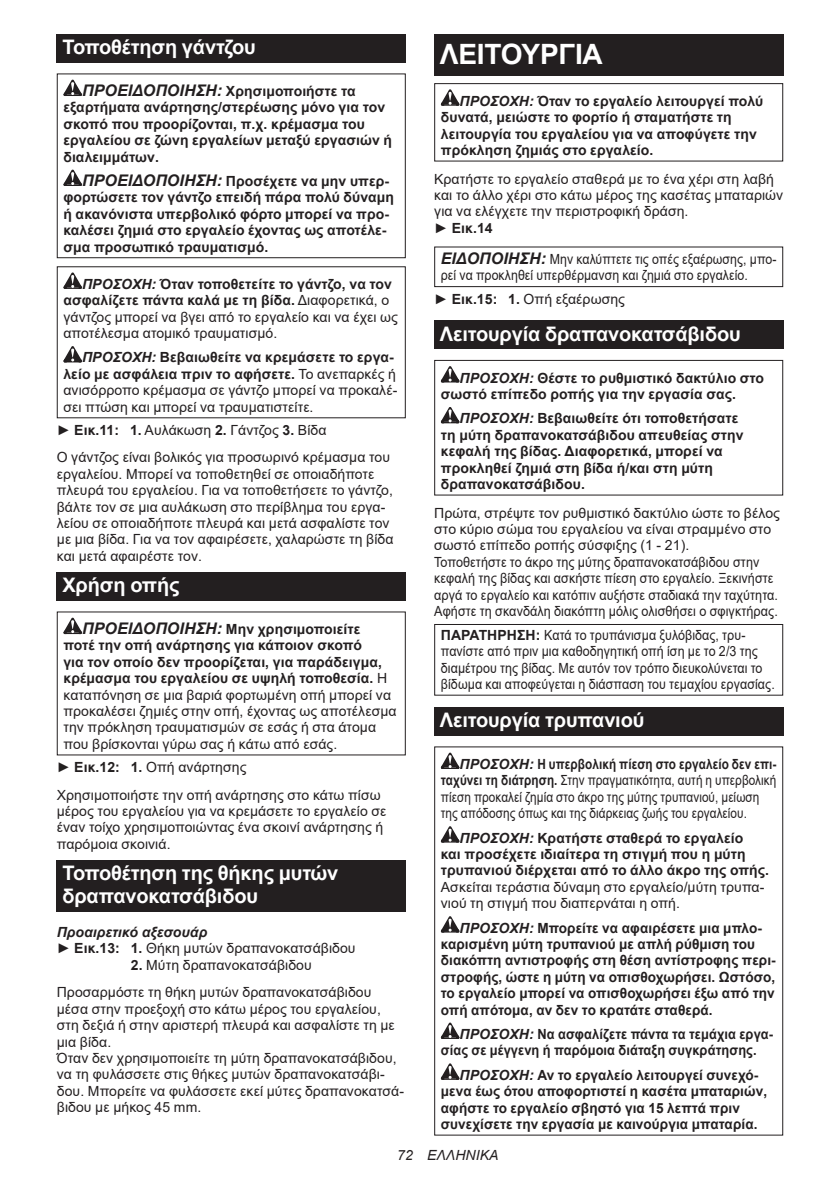
<style>
.page{position:relative;width:840px;height:1191px;background:#fff}
.page>*{position:absolute;margin:0;border:0;box-sizing:border-box;transform-origin:0 0}
.t1{font:700 28px "Arial";letter-spacing:-.01em;color:#fff}
.t2{font:700 20px/23.4px "Arial";letter-spacing:-.01em;color:#fff}
.t3{font:14px/16.4px "Arial";letter-spacing:.005em;color:#231f20}
.t4{font:700 14px/16.4px "Arial";letter-spacing:.005em;color:#231f20}
.t5{font:14px/16.4px "Arial";letter-spacing:.005em;color:#231f20;scale:.84 1}
.t6{font:14px/16.4px "Arial";letter-spacing:.005em;color:#231f20;scale:.89 1}
.t7{font:14px/16.4px "Arial";letter-spacing:.005em;color:#231f20;scale:.88 1}
.t8{font:700 14px/16.4px "Arial";letter-spacing:.005em;color:#231f20;scale:.92 1}
.t9{font:italic 14px "Arial";letter-spacing:.005em;color:#231f20}
.s1{font-style:italic;font-size:16px}
.s2{font-weight:700;font-style:italic}
.s3{font-weight:700}
.s4{font-weight:700;font-style:italic;font-size:16px}
.s5{font-style:italic}
</style>
<div class="page">
<div style="left:57px;top:34px;width:348px;height:29px;background:#231f20"></div>
<svg style="left:63px;top:80px;width:19px;height:16px"></svg>
<svg style="left:63px;top:170px;width:19px;height:16px"></svg>
<div style="left:57px;top:73px;width:348px;height:185px;border:1px solid #231f20"></div>
<svg style="left:63px;top:272px;width:19px;height:17px"></svg>
<svg style="left:63px;top:346px;width:19px;height:16px"></svg>
<div style="left:57px;top:572px;width:348px;height:28px;background:#231f20"></div>
<svg style="left:63px;top:617px;width:19px;height:17px"></svg>
<div style="left:57px;top:860px;width:348px;height:52px;background:#231f20"></div>
<div style="left:434px;top:34px;width:348px;height:41px;background:#231f20"></div>
<svg style="left:440px;top:89px;width:19px;height:17px"></svg>
<div style="left:434px;top:83px;width:348px;height:79px;border:1px solid #231f20"></div>
<div style="left:434px;top:246px;width:348px;height:41px;border:1px solid #231f20"></div>
<div style="left:434px;top:320px;width:348px;height:29px;background:#231f20"></div>
<svg style="left:440px;top:366px;width:19px;height:16px"></svg>
<svg style="left:440px;top:407px;width:19px;height:16px"></svg>
<div style="left:434px;top:360px;width:348px;height:135px;border:1px solid #231f20"></div>
<div style="left:434px;top:624px;width:348px;height:71px;border:1px solid #231f20"></div>
<div style="left:434px;top:707px;width:348px;height:28px;background:#231f20"></div>
<svg style="left:440px;top:752px;width:19px;height:17px"></svg>
<svg style="left:440px;top:826px;width:19px;height:16px"></svg>
<svg style="left:440px;top:916px;width:19px;height:16px"></svg>
<svg style="left:440px;top:1022px;width:19px;height:17px"></svg>
<svg style="left:440px;top:1063px;width:19px;height:16px"></svg>
<h2 class="t2" style="left:62px;top:36px;width:195px">Τοποθέτηση γάντζου</h2>
<p class="t4" style="left:63px;top:83px;width:330px;text-indent:19px"><span class="s1">ΠΡΟΕΙΔΟΠΟΙΗΣΗ:</span> Χρησιμοποιήστε τα εξαρτήματα ανάρτησης/στερέωσης μόνο για τον σκοπό που προορίζονται, π.χ. κρέμασμα του εργαλείου σε ζώνη εργαλείων μεταξύ εργασιών ή διαλειμμάτων.</p>
<p class="t4" style="left:63px;top:173px;width:332px;text-indent:19px"><span class="s1">ΠΡΟΕΙΔΟΠΟΙΗΣΗ:</span> Προσέχετε να μην υπερ&shy;φορτώσετε τον γάντζο επειδή πάρα πολύ δύναμη ή ακανόνιστα υπερβολικό φόρτο μπορεί να προ&shy;καλέσει ζημιά στο εργαλείο έχοντας ως αποτέλε&shy;σμα προσωπικό τραυματισμό.</p>
<p class="t3" style="left:63px;top:276px;width:336px;text-indent:19px"><span class="s2">ΠΡΟΣΟΧΗ:</span> <span class="s3">Όταν τοποθετείτε το γάντζο, να τον ασφαλίζετε πάντα καλά με τη βίδα.</span> Διαφορετικά, ο γάντζος μπορεί να βγει από το εργαλείο και να έχει ως αποτέλεσμα ατομικό τραυματισμό.</p>
<p class="t3" style="left:63px;top:349px;width:335px;text-indent:19px"><span class="s2">ΠΡΟΣΟΧΗ:</span> <span class="s3">Βεβαιωθείτε να κρεμάσετε το εργα&shy;λείο με ασφάλεια πριν το αφήσετε.</span> Το ανεπαρκές ή ανισόρροπο κρέμασμα σε γάντζο μπορεί να προκαλέ&shy;σει πτώση και μπορεί να τραυματιστείτε.</p>
<p class="t3" style="left:57px;top:416px;width:335px;line-height:27.8px">► <span class="s3">Εικ.11: 1.</span> Αυλάκωση <span class="s3">2.</span> Γάντζος <span class="s3">3.</span> Βίδα<br>Ο γάντζος είναι βολικός για προσωρινό κρέμασμα του</p>
<p class="t3" style="left:57px;top:465px;width:338px">εργαλείου. Μπορεί να τοποθετηθεί σε οποιαδήποτε πλευρά του εργαλείου. Για να τοποθετήσετε το γάντζο, βάλτε τον σε μια αυλάκωση στο περίβλημα του εργα&shy;λείου σε οποιαδήποτε πλευρά και μετά ασφαλίστε τον με μια βίδα. Για να τον αφαιρέσετε, χαλαρώστε τη βίδα και μετά αφαιρέστε τον.</p>
<h2 class="t2" style="left:62px;top:573px;width:118px">Χρήση οπής</h2>
<p class="t3" style="left:63px;top:621px;width:334px;text-indent:19px"><span class="s4">ΠΡΟΕΙΔΟΠΟΙΗΣΗ:</span> <span class="s3">Μην χρησιμοποιείτε<br>ποτέ την οπή ανάρτησης για κάποιον σκοπό<br>για τον οποίο δεν προορίζεται, για παράδειγμα, κρέμασμα του εργαλείου σε υψηλή τοποθεσία.</span> Η καταπόνηση σε μια βαριά φορτωμένη οπή μπορεί να προκαλέσει ζημιές στην οπή, έχοντας ως αποτέλεσμα την πρόκληση τραυματισμών σε εσάς ή στα άτομα που βρίσκονται γύρω σας ή κάτω από εσάς.</p>
<p class="t3" style="left:57px;top:753px;width:325px;line-height:27.8px">► <span class="s3">Εικ.12: 1.</span> Οπή ανάρτησης<br>Χρησιμοποιήστε την οπή ανάρτησης στο κάτω πίσω</p>
<p class="t3" style="left:57px;top:802px;width:331px">μέρος του εργαλείου για να κρεμάσετε το εργαλείο σε έναν τοίχο χρησιμοποιώντας ένα σκοινί ανάρτησης ή παρόμοια σκοινιά.</p>
<h2 class="t2" style="left:62px;top:861px;width:277px">Τοποθέτηση της θήκης μυτών δραπανοκατσάβιδου</h2>
<p class="t3" style="left:57px;top:923px;width:300px"><span class="s2">Προαιρετικό αξεσουάρ<br></span>► <span class="s3">Εικ.13: 1.</span> Θήκη μυτών δραπανοκατσάβιδου</p>
<p class="t3" style="left:57px;top:950px;width:316px;line-height:27.8px;text-indent:74px"><span class="s3">2.</span> Μύτη δραπανοκατσάβιδου<br>Προσαρμόστε τη θήκη μυτών δραπανοκατσάβιδου</p>
<p class="t3" style="left:57px;top:1000px;width:348px">μέσα στην προεξοχή στο κάτω μέρος του εργαλείου, στη δεξιά ή στην αριστερή πλευρά και ασφαλίστε τη με μια βίδα.<br>Όταν δεν χρησιμοποιείτε τη μύτη δραπανοκατσάβιδου, να τη φυλάσσετε στις θήκες μυτών δραπανοκατσάβι&shy;δου. Μπορείτε να φυλάσσετε εκεί μύτες δραπανοκατσά&shy;βιδου με μήκος 45 mm.</p>
<h1 class="t1" style="left:439px;top:34px;width:164px">ΛΕΙΤΟΥΡΓΙΑ</h1>
<p class="t4" style="left:440px;top:93px;width:324px;text-indent:19px"><span class="s5">ΠΡΟΣΟΧΗ:</span> Όταν το εργαλείο λειτουργεί πολύ δυνατά, μειώστε το φορτίο ή σταματήστε τη λειτουργία του εργαλείου για να αποφύγετε την πρόκληση ζημιάς στο εργαλείο.</p>
<p class="t3" style="left:434px;top:170px;width:350px">Κρατήστε το εργαλείο σταθερά με το ένα χέρι στη λαβή και το άλλο χέρι στο κάτω μέρος της κασέτας μπαταριών για να ελέγχετε την περιστροφική δράση.<br>► <span class="s3">Εικ.14</span></p>
<p class="t7" style="left:440px;top:251px;width:382px"><span class="s4">ΕΙΔΟΠΟΙΗΣΗ:</span> Μην καλύπτετε τις οπές εξαέρωσης, μπο&shy;ρεί να προκληθεί υπερθέρμανση και ζημιά στο εργαλείο.</p>
<p class="t3" style="left:434px;top:290px;width:192px">► <span class="s3">Εικ.15: 1.</span> Οπή εξαέρωσης</p>
<h2 class="t2" style="left:439px;top:322px;width:302px">Λειτουργία δραπανοκατσάβιδου</h2>
<p class="t4" style="left:440px;top:369px;width:324px;text-indent:19px"><span class="s5">ΠΡΟΣΟΧΗ:</span> Θέστε το ρυθμιστικό δακτύλιο στο σωστό επίπεδο ροπής για την εργασία σας.</p>
<p class="t4" style="left:440px;top:410px;width:304px;text-indent:19px"><span class="s5">ΠΡΟΣΟΧΗ:</span> Βεβαιωθείτε ότι τοποθετήσατε τη μύτη δραπανοκατσάβιδου απευθείας στην κεφαλή της βίδας. Διαφορετικά, μπορεί να προκληθεί ζημιά στη βίδα ή/και στη μύτη δραπανοκατσάβιδου.</p>
<p class="t3" style="left:434px;top:504px;width:347px">Πρώτα, στρέψτε τον ρυθμιστικό δακτύλιο ώστε το βέλος στο κύριο σώμα του εργαλείου να είναι στραμμένο στο σωστό επίπεδο ροπής σύσφιξης (1 - 21).<br>Τοποθετήστε το άκρο της μύτης δραπανοκατσάβιδου στην κεφαλή της βίδας και ασκήστε πίεση στο εργαλείο. Ξεκινήστε αργά το εργαλείο και κατόπιν αυξήστε σταδιακά την ταχύτητα.<br>Αφήστε τη σκανδάλη διακόπτη μόλις ολισθήσει ο σφιγκτήρας.</p>
<p class="t6" style="left:440px;top:626px;width:376px"><span class="s3">ΠΑΡΑΤΗΡΗΣΗ:</span> Κατά το τρυπάνισμα ξυλόβιδας, τρυ&shy;πανίστε από πριν μια καθοδηγητική οπή ίση με το 2/3 της διαμέτρου της βίδας. Με αυτόν τον τρόπο διευκολύνεται το βίδωμα και αποφεύγεται η διάσπαση του τεμαχίου εργασίας.</p>
<h2 class="t2" style="left:439px;top:708px;width:206px">Λειτουργία τρυπανιού</h2>
<p class="t5" style="left:440px;top:756px;width:401px;text-indent:19px"><span class="s2">ΠΡΟΣΟΧΗ:</span> <span class="s3">Η υπερβολική πίεση στο εργαλείο δεν επι&shy;ταχύνει τη διάτρηση.</span> Στην πραγματικότητα, αυτή η υπερβολική πίεση προκαλεί ζημία στο άκρο της μύτης τρυπανιού, μείωση της απόδοσης όπως και της διάρκειας ζωής του εργαλείου.</p>
<p class="t4" style="left:440px;top:829px;width:329px;text-indent:19px"><span class="s5">ΠΡΟΣΟΧΗ:</span> Κρατήστε σταθερά το εργαλείο<br>και προσέχετε ιδιαίτερα τη στιγμή που η μύτη τρυπανιού διέρχεται από το άλλο άκρο της οπής.</p>
<p class="t3" style="left:440px;top:878px;width:325px">Ασκείται τεράστια δύναμη στο εργαλείο/μύτη τρυπα&shy;νιού τη στιγμή που διαπερνάται η οπή.</p>
<p class="t4" style="left:440px;top:919px;width:336px;text-indent:19px"><span class="s5">ΠΡΟΣΟΧΗ:</span> Μπορείτε να αφαιρέσετε μια μπλο&shy;καρισμένη μύτη τρυπανιού με απλή ρύθμιση του διακόπτη αντιστροφής στη θέση αντίστροφης περι&shy;στροφής, ώστε η μύτη να οπισθοχωρήσει. Ωστόσο, το εργαλείο μπορεί να οπισθοχωρήσει έξω από την οπή απότομα, αν δεν το κρατάτε σταθερά.</p>
<p class="t8" style="left:440px;top:1026px;width:362px;text-indent:19px"><span class="s5">ΠΡΟΣΟΧΗ:</span> Να ασφαλίζετε πάντα τα τεμάχια εργα&shy;σίας σε μέγγενη ή παρόμοια διάταξη συγκράτησης.</p>
<p class="t4" style="left:440px;top:1066px;width:327px;text-indent:19px"><span class="s5">ΠΡΟΣΟΧΗ:</span> Αν το εργαλείο λειτουργεί συνεχό&shy;μενα έως ότου αποφορτιστεί η κασέτα μπαταριών, αφήστε το εργαλείο σβηστό για 15 λεπτά πριν συνεχίσετε την εργασία με καινούργια μπαταρία.</p>
<p class="t9" style="left:397px;top:1146px;width:103px">72 ΕΛΛΗΝΙΚΑ</p>
</div>
